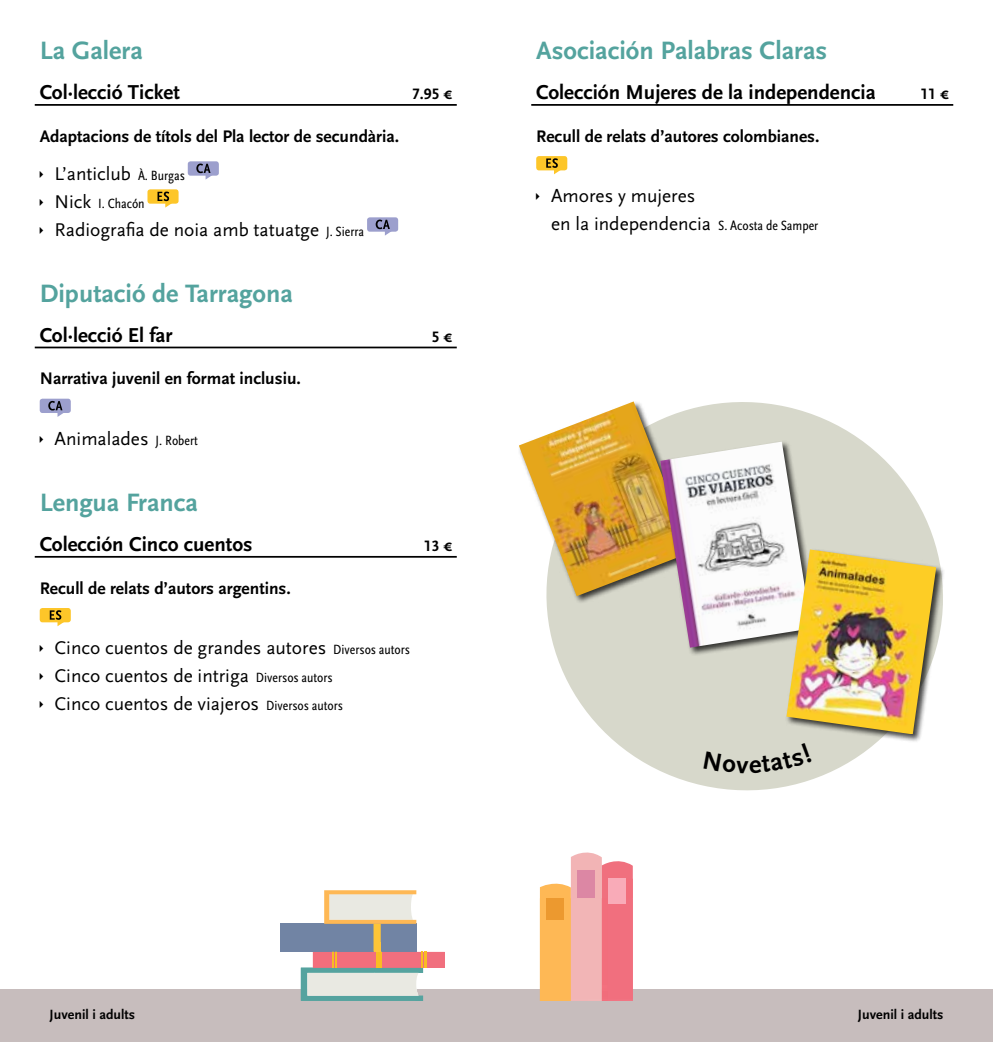
<style>
.page{position:relative;width:993px;height:1042px;background:#fff}
.page>*{position:absolute;margin:0;border:0;box-sizing:border-box;transform-origin:0 0}
.t1{font:700 26.25px "Scala Sans";color:#54a39e}
.t2{font:700 21px "Scala Sans";color:#000}
.t3{font:19.25px/28px "Scala Sans";color:#000}
.t4{font:700 17.5px "Scala Sans";color:#000}
.t5{font:700 15.75px "Scala Sans Caps";color:#000}
.t6{font:700 14px "Scala Sans";color:#000}
.t7{font:14px "Scala Sans Regular Con";color:#000}
.s1{font-family:"Scala Sans Regular Con";font-size:14px}
.s2{font-family:"Scala Sans";font-size:19.25px}
</style>
<div class="page">
<div style="left:0;top:989px;width:992px;height:53px;background:#c7bdbd"></div>
<hr style="left:531px;top:104px;width:421px;height:2px;background:#000">
<div style="left:536px;top:156px;width:31px;height:14px;background:#fdc629;border-radius:3px"></div>
<svg style="left:546px;top:158px;width:15px;height:16px"></svg>
<hr style="left:35px;top:104px;width:421px;height:2px;background:#000">
<hr style="left:35px;top:347px;width:421px;height:1px;background:#000">
<hr style="left:35px;top:556px;width:421px;height:2px;background:#000">
<div style="left:188px;top:161px;width:31px;height:15px;background:#9c9fcd;border-radius:3px"></div>
<svg style="left:196px;top:164px;width:17px;height:16px"></svg>
<div style="left:147px;top:189px;width:31px;height:15px;background:#fdc629;border-radius:3px"></div>
<svg style="left:157px;top:192px;width:15px;height:16px"></svg>
<div style="left:367px;top:217px;width:31px;height:15px;background:#9c9fcd;border-radius:3px"></div>
<svg style="left:375px;top:220px;width:17px;height:16px"></svg>
<div style="left:40px;top:399px;width:31px;height:14px;background:#9c9fcd;border-radius:3px"></div>
<svg style="left:48px;top:401px;width:15px;height:16px"></svg>
<div style="left:40px;top:608px;width:31px;height:14px;background:#fdc629;border-radius:3px"></div>
<svg style="left:50px;top:610px;width:15px;height:16px"></svg>
<svg style="left:539px;top:852px;width:93px;height:46px"></svg>
<img style="left:539px;top:898px;width:68px;height:103px">
<img style="left:546px;top:898px;width:17px;height:21px">
<div style="left:607px;top:878px;width:25px;height:123px;background:#f16f7e"></div>
<img style="left:608px;top:878px;width:17px;height:26px">
<svg style="left:546px;top:402px;width:391px;height:389px"></svg>
<div style="left:517px;top:400px;width:182px;height:204px;background:#000;opacity:.75"></div>
<img style="left:518px;top:401px;width:173px;height:195px">
<div style="left:658px;top:440px;width:161px;height:216px;background:#000;opacity:.75"></div>
<img style="left:660px;top:441px;width:151px;height:207px">
<div style="left:784px;top:548px;width:160px;height:195px;background:#000;opacity:.75"></div>
<img style="left:786px;top:549px;width:149px;height:185px">
<svg style="left:324px;top:890px;width:92px;height:34px;background:#efdcbb"></svg>
<img style="left:426px;top:952px;width:18px;height:15px">
<div style="left:280px;top:924px;width:136px;height:27px;background:#7184a4"></div>
<img style="left:373px;top:924px;width:7px;height:18px">
<svg style="left:280px;top:923px;width:13px;height:1px"></svg>
<svg style="left:301px;top:942px;width:125px;height:59px;background:#bfb2b0"></svg>
<div style="left:703px;top:743px;width:108px;height:30px;background:#d7d8cb"></div>
<h1 class="t1" style="left:40px;top:36px;width:105px">La Galera</h1>
<p class="t2" style="left:40px;top:81px;width:142px">Col·lecció Ticket</p>
<p class="t5" style="left:412px;top:85px;width:42px">7.95 €</p>
<p class="t4" style="left:40px;top:127px;width:361px">Adaptacions de títols del Pla lector de secundària.</p>
<p class="t3" style="left:55px;top:160px;width:132px">L’anticlub <span class="s1">À. Burgas</span></p>
<p class="t7" style="left:55px;top:195px;width:91px"><span class="s2">Nick</span> I. Chacón</p>
<p class="t3" style="left:55px;top:216px;width:311px">Radiografia de noia amb tatuatge <span class="s1">J. Sierra</span></p>
<h1 class="t1" style="left:40px;top:279px;width:255px">Diputació de Tarragona</h1>
<p class="t2" style="left:40px;top:323px;width:134px">Col·lecció El far</p>
<p class="t5" style="left:431px;top:328px;width:23px">5 €</p>
<p class="t4" style="left:40px;top:369px;width:263px">Narrativa juvenil en format inclusiu.</p>
<p class="t3" style="left:55px;top:425px;width:145px">Animalades <span class="s1">J. Robert</span></p>
<h1 class="t1" style="left:40px;top:488px;width:160px">Lengua Franca</h1>
<p class="t2" style="left:40px;top:533px;width:214px">Colección Cinco cuentos</p>
<p class="t5" style="left:424px;top:537px;width:31px">13 €</p>
<p class="t4" style="left:40px;top:578px;width:252px">Recull de relats d’autors argentins.</p>
<p class="t3" style="left:55px;top:634px;width:357px">Cinco cuentos de grandes autores <span class="s1">Diversos autors<br></span>Cinco cuentos de intriga <span class="s1">Diversos autors<br></span>Cinco cuentos de viajeros <span class="s1">Diversos autors</span></p>
<h1 class="t1" style="left:536px;top:36px;width:292px">Asociación Palabras Claras</h1>
<p class="t2" style="left:536px;top:81px;width:341px">Colección Mujeres de la independencia</p>
<p class="t5" style="left:920px;top:85px;width:31px">11 €</p>
<p class="t4" style="left:536px;top:127px;width:285px">Recull de relats d’autores colombianes.</p>
<p class="t3" style="left:551px;top:182px;width:269px">Amores y mujeres<br>en la independencia <span class="s1">S. Acosta de Samper</span></p>
<p class="t6" style="left:50px;top:1006px;width:87px">Juvenil i adults</p>
<p class="t6" style="left:857px;top:1006px;width:87px">Juvenil i adults</p>
</div>
